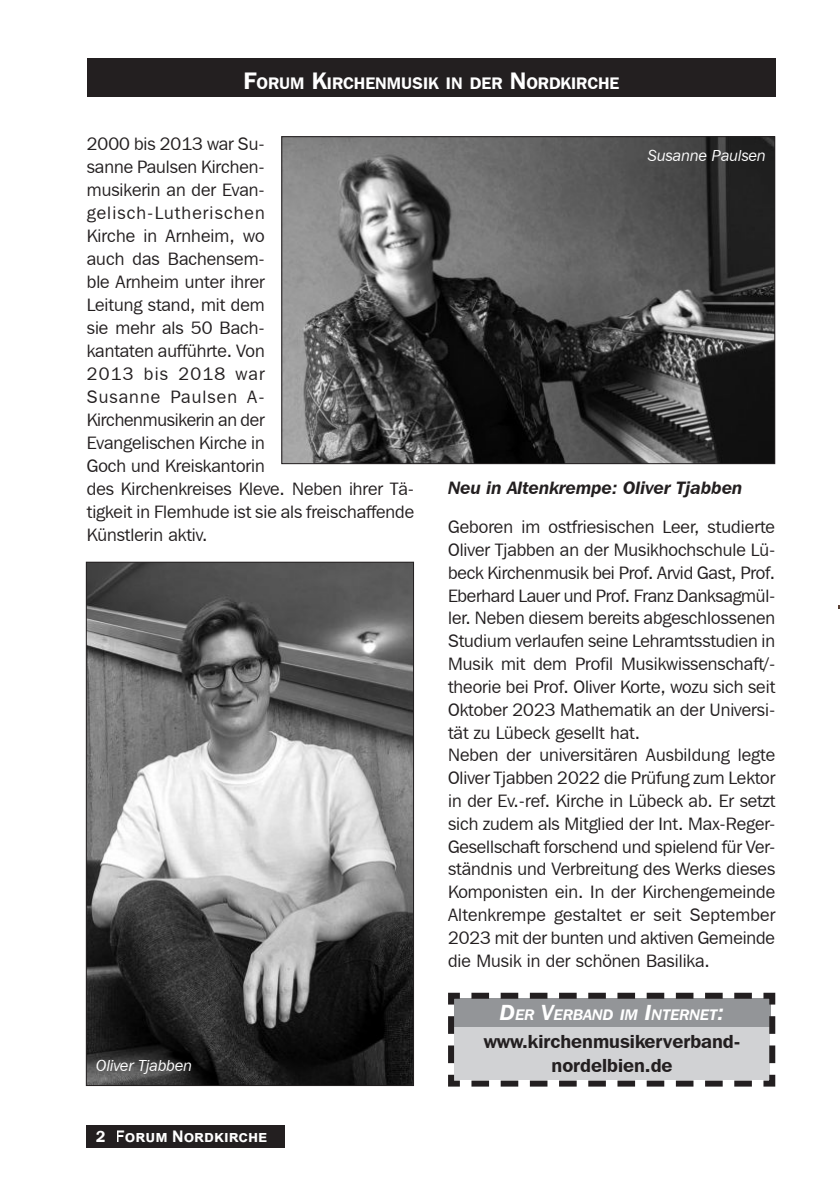
<style>
.page{position:relative;width:840px;height:1191px;background:#fff}
.page>*{position:absolute;margin:0;border:0;box-sizing:border-box;transform-origin:0 0}
.t1{font:600 19px/24px "Franklin Gothic IT Cby BT";color:#231f20;text-align:center}
.t2{font:18px/22.8px "Franklin Gothic IT Cby BT";color:#231f20}
.t3{font:italic 600 18px "Franklin Gothic IT Cby BT";color:#231f20}
.t4{font:600 16.8px "Franklin Gothic IT Cby BT";color:#fff}
.t5{font:italic 16px "Franklin Gothic IT Cby BT";color:#fff}
.t6{font:700 16px "Arial";color:#fff}
.t7{font:italic 600 15.4px "Franklin Gothic IT Cby BT";color:#fff}
.s1{font-size:24px}
.s2{font-family:"Franklin Gothic IT Cby BT";font-weight:600}
.s3{font-size:22px}
</style>
<div class="page">
<div style="left:87px;top:1125px;width:198px;height:22px;background:#231f20"></div>
<div style="left:87px;top:58px;width:688px;height:38px;background:#231f20"></div>
<img style="left:283px;top:138px;width:490px;height:324px">
<div style="left:281px;top:136px;width:494px;height:328px;border:1px solid #231f20"></div>
<img style="left:88px;top:564px;width:324px;height:520px">
<svg style="left:448px;top:992px;width:328px;height:95px;background:#b2b2b4"></svg>
<p class="t4" style="left:243px;top:73px;width:377px"><span class="s1">F</span>ORUM <span class="s1">K</span>IRCHENMUSIK IN DER <span class="s1">N</span>ORDKIRCHE</p>
<p class="t2" style="left:87px;top:134px;width:328px">2000 bis 2013 war Su-<br>sanne Paulsen Kirchen-<br>musikerin an der Evan&shy;gelisch-Lutherischen<br>Kirche in Arnheim, wo<br>auch das Bachensem-<br>ble Arnheim unter ihrer<br>Leitung stand, mit dem<br>sie mehr als 50 Bach-<br>kantaten aufführte. Von<br>2013 bis 2018 war<br>Susanne Paulsen A-<br>Kirchenmusikerin an der<br>Evangelischen Kirche in<br>Goch und Kreiskantorin<br>des Kirchenkreises Kleve. Neben ihrer Tä&shy;tigkeit in Flemhude ist sie als freischaffende<br>Künstlerin aktiv.</p>
<p class="t5" style="left:96px;top:1059px;width:97px">Oliver Tjabben</p>
<p class="t6" style="left:96px;top:1125px;width:173px"><span class="s2">2</span> Forum Nordkirche</p>
<p class="t5" style="left:647px;top:150px;width:119px">Susanne Paulsen</p>
<p class="t3" style="left:448px;top:481px;width:296px">Neu in Altenkrempe: Oliver Tjabben</p>
<p class="t2" style="left:448px;top:517px;width:328px">Geboren im ostfriesischen Leer, studierte Oliver Tjabben an der Musikhochschule Lü&shy;beck Kirchenmusik bei Prof. Arvid Gast, Prof.<br>Eberhard Lauer und Prof. Franz Danksagmül&shy;ler. Neben diesem bereits abgeschlossenen Studium verlaufen seine Lehramtsstudien in Musik mit dem Profil Musikwissenschaft/- theorie bei Prof. Oliver Korte, wozu sich seit Oktober 2023 Mathematik an der Universi&shy;tät zu Lübeck gesellt hat.<br>Neben der universitären Ausbildung legte Oliver Tjabben 2022 die Prüfung zum Lektor in der Ev.-ref. Kirche in Lübeck ab. Er setzt sich zudem als Mitglied der Int. Max-Reger-Gesellschaft forschend und spielend für Ver&shy;ständnis und Verbreitung des Werks dieses Komponisten ein. In der Kirchengemeinde Altenkrempe gestaltet er seit September 2023 mit der bunten und aktiven Gemeinde die Musik in der schönen Basilika.</p>
<p class="t7" style="left:499px;top:1005px;width:225px"><span class="s3">D</span>ER <span class="s3">V</span>ERBAND IM <span class="s3">I</span>NTERNET<span class="s3">:</span></p>
<p class="t1" style="left:483px;top:1031px;width:258px">www.kirchenmusikerverband&shy;nordelbien.de</p>
</div>
